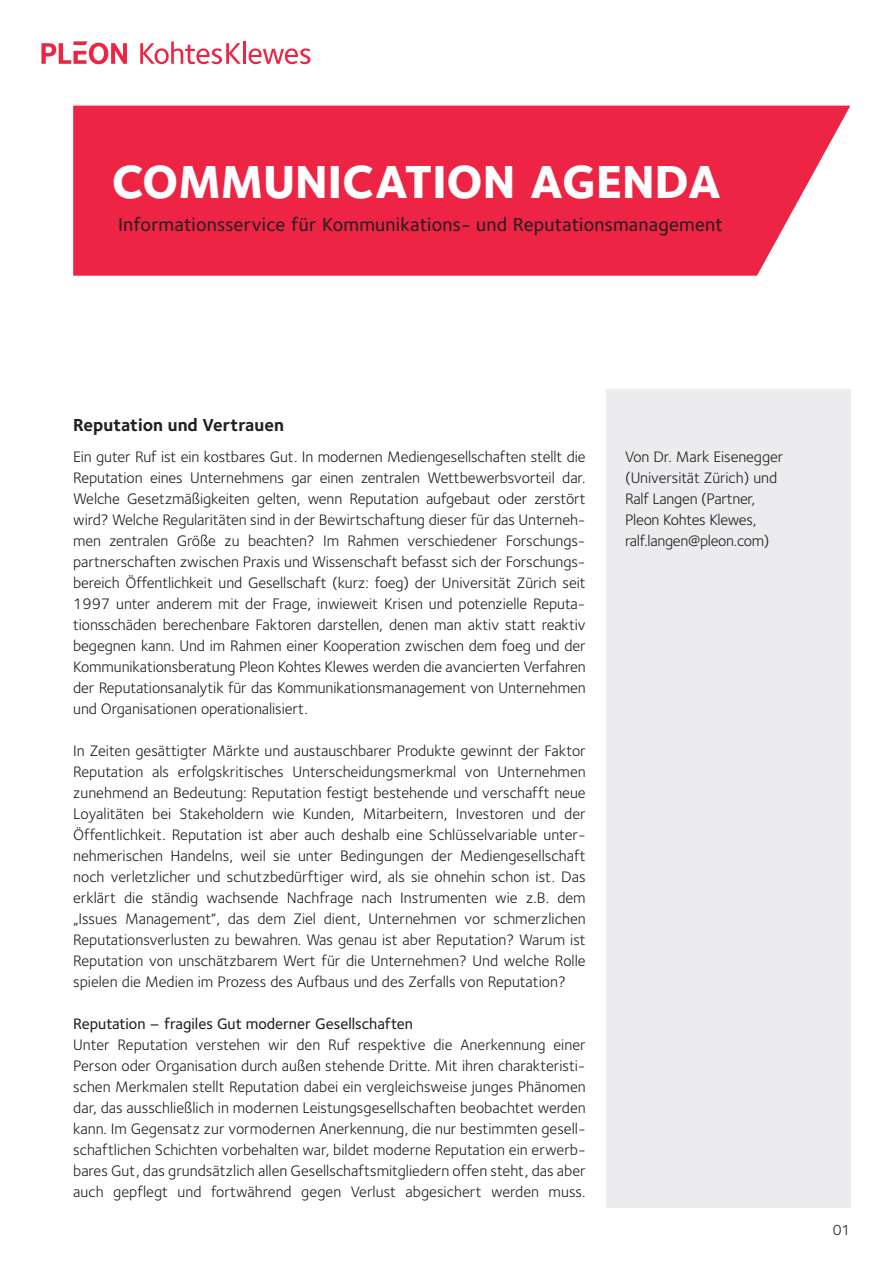
<style>
.page{position:relative;width:893px;height:1263px;background:#fff}
.page>*{position:absolute;margin:0;border:0;box-sizing:border-box;transform-origin:0 0}
.t1{font:800 48px "Foundry Sterling";color:#fff}
.t2{font:500 19.5px "Foundry Sterling";letter-spacing:.01em;color:#231f20}
.t3{font:700 18px "Foundry Sterling";color:#231f20}
.t4{font:15.75px/21px "Foundry Sterling";letter-spacing:-.005em;color:#231f20;text-align:justify}
.t5{font:500 15.75px "Foundry Sterling";color:#231f20}
.t6{font:15px "Foundry Sterling";color:#231f20}
</style>
<div class="page">
<svg style="left:41px;top:41px;width:86px;height:23px"></svg>
<svg style="left:140px;top:42px;width:101px;height:22px"></svg>
<hr style="left:243px;top:42px;width:3px;height:22px;background:#ed2444">
<svg style="left:249px;top:48px;width:61px;height:16px"></svg>
<div style="left:73px;top:106px;width:777px;height:170px;background:#ed2444"></div>
<div style="left:606px;top:389px;width:244px;height:819px;background:#ececee"></div>
<h1 class="t1" style="left:112px;top:163px;width:611px">COMMUNICATION AGENDA</h1>
<p class="t2" style="left:118px;top:217px;width:606px">Informationsservice für Kommunikations- und Reputationsmanagement</p>
<p class="t3" style="left:73px;top:417px;width:212px">Reputation und Vertrauen</p>
<p class="t4" style="left:73px;top:448px;width:514px">Ein guter Ruf ist ein kostbares Gut. In modernen Mediengesellschaften stellt die Reputation eines Unternehmens gar einen zentralen Wettbewerbsvorteil dar.<br>Welche Gesetzmäßigkeiten gelten, wenn Reputation aufgebaut oder zerstört wird? Welche Regularitäten sind in der Bewirtschaftung dieser für das Unterneh&shy;men zentralen Größe zu beachten? Im Rahmen verschiedener Forschungs&shy;partnerschaften zwischen Praxis und Wissenschaft befasst sich der Forschungs&shy;bereich Öffentlichkeit und Gesellschaft (kurz: foeg) der Universität Zürich seit 1997 unter anderem mit der Frage, inwieweit Krisen und potenzielle Reputa&shy;tionsschäden berechenbare Faktoren darstellen, denen man aktiv statt reaktiv begegnen kann. Und im Rahmen einer Kooperation zwischen dem foeg und der Kommunikationsberatung Pleon Kohtes Klewes werden die avancierten Verfahren der Reputationsanalytik für das Kommunikationsmanagement von Unternehmen und Organisationen operationalisiert.</p>
<p class="t4" style="left:73px;top:742px;width:514px">In Zeiten gesättigter Märkte und austauschbarer Produkte gewinnt der Faktor Reputation als erfolgskritisches Unterscheidungsmerkmal von Unternehmen zunehmend an Bedeutung: Reputation festigt bestehende und verschafft neue Loyalitäten bei Stakeholdern wie Kunden, Mitarbeitern, Investoren und der Öffentlichkeit. Reputation ist aber auch deshalb eine Schlüsselvariable unter&shy;nehmerischen Handelns, weil sie unter Bedingungen der Mediengesellschaft noch verletzlicher und schutzbedürftiger wird, als sie ohnehin schon ist. Das erklärt die ständig wachsende Nachfrage nach Instrumenten wie z.B. dem „Issues Management“, das dem Ziel dient, Unternehmen vor schmerzlichen Reputationsverlusten zu bewahren. Was genau ist aber Reputation? Warum ist Reputation von unschätzbarem Wert für die Unternehmen? Und welche Rolle spielen die Medien im Prozess des Aufbaus und des Zerfalls von Reputation?</p>
<p class="t5" style="left:73px;top:1018px;width:341px">Reputation – fragiles Gut moderner Gesellschaften</p>
<p class="t4" style="left:73px;top:1036px;width:514px">Unter Reputation verstehen wir den Ruf respektive die Anerkennung einer Person oder Organisation durch außen stehende Dritte. Mit ihren charakteristi&shy;schen Merkmalen stellt Reputation dabei ein vergleichsweise junges Phänomen dar, das ausschließlich in modernen Leistungsgesellschaften beobachtet werden kann. Im Gegensatz zur vormodernen Anerkennung, die nur bestimmten gesell&shy;schaftlichen Schichten vorbehalten war, bildet moderne Reputation ein erwerb&shy;bares Gut, das grundsätzlich allen Gesellschaftsmitgliedern offen steht, das aber auch gepflegt und fortwährend gegen Verlust abgesichert werden muss.</p>
<p class="t4" style="left:625px;top:448px;width:160px;text-align:left">Von Dr. Mark Eisenegger (Universität Zürich) und<br>Ralf Langen (Partner,<br>Pleon Kohtes Klewes, ralf.langen@pleon.com)</p>
<p class="t6" style="left:833px;top:1224px;width:19px">01</p>
</div>
